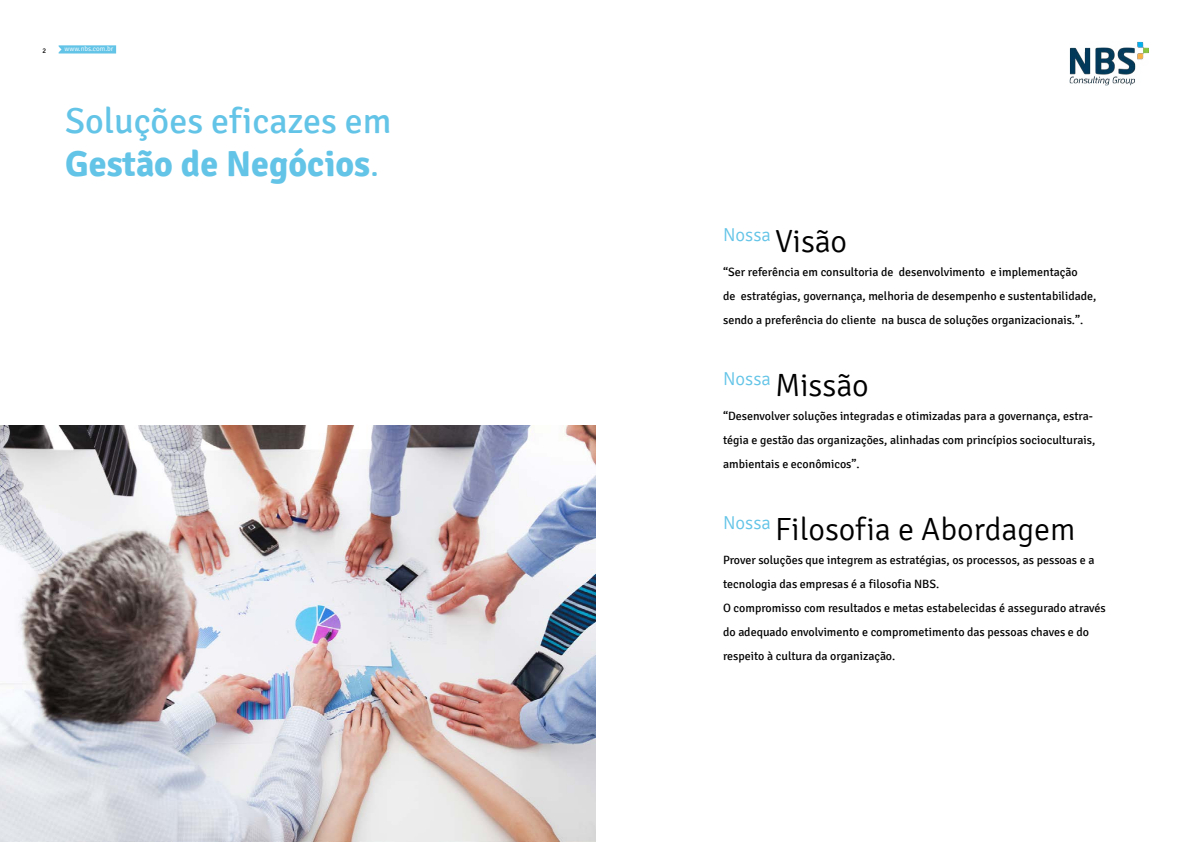
<style>
.page{position:relative;width:1191px;height:842px;background:#fff}
.page>*{position:absolute;margin:0;border:0;box-sizing:border-box;transform-origin:0 0}
.t1{font:36px/43.2px "Signika";color:#63c4e7}
.t2{font:300 32px "Signika";color:#000}
.t3{font:300 18.7px "Signika";color:#63c4e7}
.t4{font:12px/24px "Signika";color:#000}
.t5{font:300 7px "Signika";color:#fff}
.t6{font:7px "Signika";color:#000}
.s1{font-weight:700}
.s2{font-weight:300}
.s3{font-size:32px;color:#000}
</style>
<div class="page">
<img style="left:0;top:425px;width:595px;height:417px">
<svg style="left:59px;top:45px;width:57px;height:9px"></svg>
<img style="left:1069px;top:41px;width:80px;height:44px">
<p class="t6" style="left:43px;top:47px;width:5px">2</p>
<p class="t5" style="left:64px;top:45px;width:50px">www.nbs.com.br</p>
<h1 class="t1" style="left:65px;top:100px;width:328px">Soluções eficazes em<br><span class="s1">Gestão de Negócios</span><span class="s2">.</span></h1>
<h3 class="t3" style="left:723px;top:225px;width:126px">Nossa <span class="s3">Visão</span></h3>
<p class="t4" style="left:723px;top:260px;width:375px">“Ser referência em consultoria de desenvolvimento e implementação<br>de estratégias, governança, melhoria de desempenho e sustentabilidade, sendo a preferência do cliente na busca de soluções organizacionais.”.</p>
<h2 class="t2" style="left:723px;top:368px;width:147px"><sup>Nossa</sup> Missão</h2>
<p class="t4" style="left:723px;top:404px;width:373px">“Desenvolver soluções integradas e otimizadas para a governança, estra&shy;tégia e gestão das organizações, alinhadas com princípios socioculturais, ambientais e econômicos”.</p>
<h2 class="t2" style="left:723px;top:512px;width:354px"><sup>Nossa</sup> Filosofia e Abordagem</h2>
<p class="t4" style="left:723px;top:548px;width:384px">Prover soluções que integrem as estratégias, os processos, as pessoas e a tecnologia das empresas é a filosofia NBS.<br>O compromisso com resultados e metas estabelecidas é assegurado através do adequado envolvimento e comprometimento das pessoas chaves e do respeito à cultura da organização.</p>
</div>
